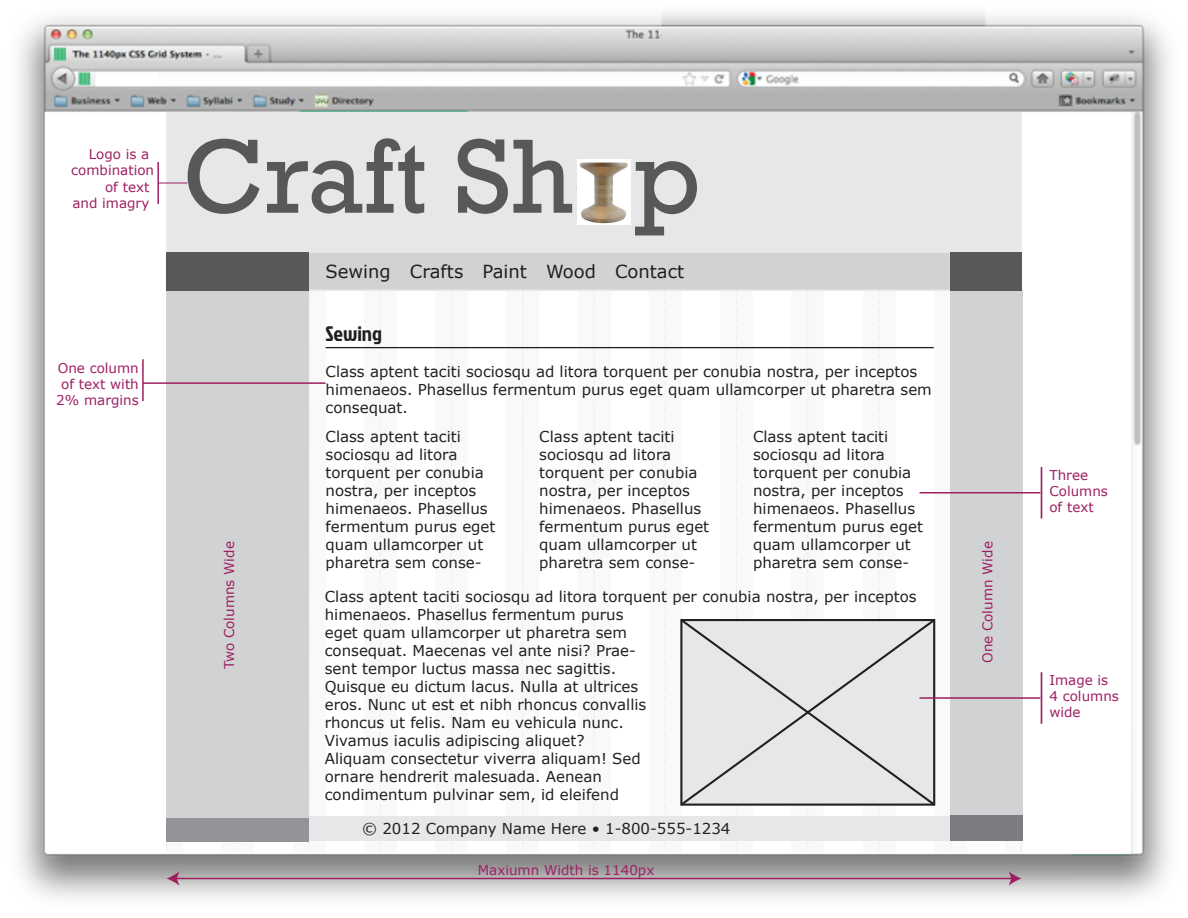
<style>
.page{position:relative;width:1188px;height:918px;background:#fff}
.page>*{position:absolute;margin:0;border:0;box-sizing:border-box;transform-origin:0 0}
.t1{font:107.4px "Rockwell";color:#57585a}
.t2{font:21px "Jockey One";color:#231f20}
.t3{font:18px "Verdana";color:#231f20}
.t4{font:15px/18px "Verdana";color:#231f20}
.t5{font:13.5px/16.2px "Verdana";color:#9e1f62}
</style>
<div class="page">
<img style="left:18px;top:13px;width:1152px;height:886px">
<div style="left:96px;top:74px;width:62px;height:12px;background:#fff"></div>
<hr style="left:166px;top:112px;width:1px;height:740px;background:#e6e7e9">
<div style="left:293px;top:112px;width:33px;height:740px;background:#f2f3f4"></div>
<div style="left:364px;top:112px;width:33px;height:740px;background:#f2f3f4"></div>
<div style="left:435px;top:112px;width:33px;height:740px;background:#f2f3f4"></div>
<div style="left:506px;top:112px;width:33px;height:740px;background:#f2f3f4"></div>
<div style="left:578px;top:112px;width:33px;height:740px;background:#f2f3f4"></div>
<div style="left:649px;top:112px;width:33px;height:740px;background:#f2f3f4"></div>
<div style="left:720px;top:112px;width:33px;height:740px;background:#f2f3f4"></div>
<div style="left:791px;top:112px;width:33px;height:740px;background:#f2f3f4"></div>
<div style="left:863px;top:112px;width:33px;height:740px;background:#f2f3f4"></div>
<div style="left:934px;top:112px;width:33px;height:740px;background:#f2f3f4"></div>
<svg style="left:1005px;top:112px;width:17px;height:740px"></svg>
<div style="left:167px;top:112px;width:853px;height:142px;background:#e6e7e9"></div>
<div style="left:167px;top:817px;width:855px;height:24px;background:#e6e7e9"></div>
<div style="left:166px;top:251px;width:855px;height:40px;background:#d1d2d4;border:2px solid #e6e7e9"></div>
<hr style="left:326px;top:347px;width:608px;height:1px;background:#231f20">
<svg style="left:680px;top:617px;width:256px;height:191px;fill:#e6e7e9"></svg>
<hr style="left:142px;top:359px;width:2px;height:42px;background:#9e1f62">
<hr style="left:1041px;top:672px;width:1px;height:52px;background:#9e1f62">
<hr style="left:176px;top:878px;width:837px;height:1px;background:#9e1f62">
<svg style="left:167px;top:871px;width:12px;height:15px"></svg>
<svg style="left:1009px;top:871px;width:13px;height:15px"></svg>
<div style="left:167px;top:290px;width:142px;height:528px;background:#d1d2d4"></div>
<div style="left:950px;top:290px;width:72px;height:530px;background:#d1d2d4"></div>
<div style="left:167px;top:252px;width:142px;height:38px;background:#57585a"></div>
<div style="left:950px;top:252px;width:72px;height:38px;background:#57585a"></div>
<hr style="left:143px;top:382px;width:183px;height:2px;background:#9e1f62">
<svg style="left:159px;top:183px;width:28px;height:1px"></svg>
<hr style="left:157px;top:162px;width:2px;height:42px;background:#9e1f62">
<div style="left:167px;top:818px;width:142px;height:23px;background:#929497"></div>
<div style="left:950px;top:815px;width:72px;height:26px;background:#7b7d80"></div>
<img style="left:578px;top:159px;width:52px;height:65px">
<hr style="left:920px;top:697px;width:120px;height:2px;background:#9e1f62">
<hr style="left:1041px;top:467px;width:1px;height:51px;background:#9e1f62">
<hr style="left:920px;top:492px;width:120px;height:2px;background:#9e1f62">
<p class="t5" style="left:89px;top:146px;width:62px">Logo is a</p>
<p class="t5" style="left:71px;top:162px;width:84px">combination</p>
<p class="t5" style="left:105px;top:178px;width:46px">of text</p>
<p class="t5" style="left:72px;top:195px;width:78px">and imagry</p>
<p class="t5" style="left:56px;top:360px;width:84px;text-align:center">One column of text with<br>2% margins</p>
<h1 class="t1" style="left:183px;top:115px;width:520px">Craft Shop</h1>
<p class="t3" style="left:326px;top:259px;width:360px">Sewing Crafts Paint Wood Contact</p>
<h2 class="t2" style="left:326px;top:318px;width:58px">Sewing</h2>
<p class="t4" style="left:326px;top:363px;width:608px">Class aptent taciti sociosqu ad litora torquent per conubia nostra, per inceptos himenaeos. Phasellus fermentum purus eget quam ullamcorper ut pharetra sem consequat.</p>
<p class="t4" style="left:326px;top:427px;width:171px">Class aptent taciti sociosqu ad litora torquent per conubia nostra, per inceptos himenaeos. Phasellus fermentum purus eget quam ullamcorper ut pharetra sem conse-</p>
<p class="t4" style="left:539px;top:427px;width:171px">Class aptent taciti sociosqu ad litora torquent per conubia nostra, per inceptos himenaeos. Phasellus fermentum purus eget quam ullamcorper ut pharetra sem conse-</p>
<p class="t4" style="left:753px;top:427px;width:171px">Class aptent taciti sociosqu ad litora torquent per conubia nostra, per inceptos himenaeos. Phasellus fermentum purus eget quam ullamcorper ut pharetra sem conse-</p>
<p class="t5" style="left:221px;top:669px;width:129px;rotate:-90deg">Two Columns Wide</p>
<p class="t5" style="left:979px;top:663px;width:123px;rotate:-90deg">One Column Wide</p>
<p class="t4" style="left:325px;top:587px;width:593px">Class aptent taciti sociosqu ad litora torquent per conubia nostra, per inceptos himenaeos. Phasellus fermentum purus<br>eget quam ullamcorper ut pharetra sem<br>consequat. Maecenas vel ante nisi? Prae-<br>sent tempor luctus massa nec sagittis.<br>Quisque eu dictum lacus. Nulla at ultrices<br>eros. Nunc ut est et nibh rhoncus convallis<br>rhoncus ut felis. Nam eu vehicula nunc.<br>Vivamus iaculis adipiscing aliquet?<br>Aliquam consectetur viverra aliquam! Sed<br>ornare hendrerit malesuada. Aenean<br>condimentum pulvinar sem, id eleifend</p>
<p class="t4" style="left:362px;top:820px;width:370px">© 2012 Company Name Here • 1-800-555-1234</p>
<p class="t5" style="left:478px;top:862px;width:178px">Maxiumn Width is 1140px</p>
<p class="t5" style="left:1049px;top:466px;width:60px">Three<br>Columns of text</p>
<p class="t5" style="left:1049px;top:672px;width:71px">Image is<br>4 columns wide</p>
</div>
